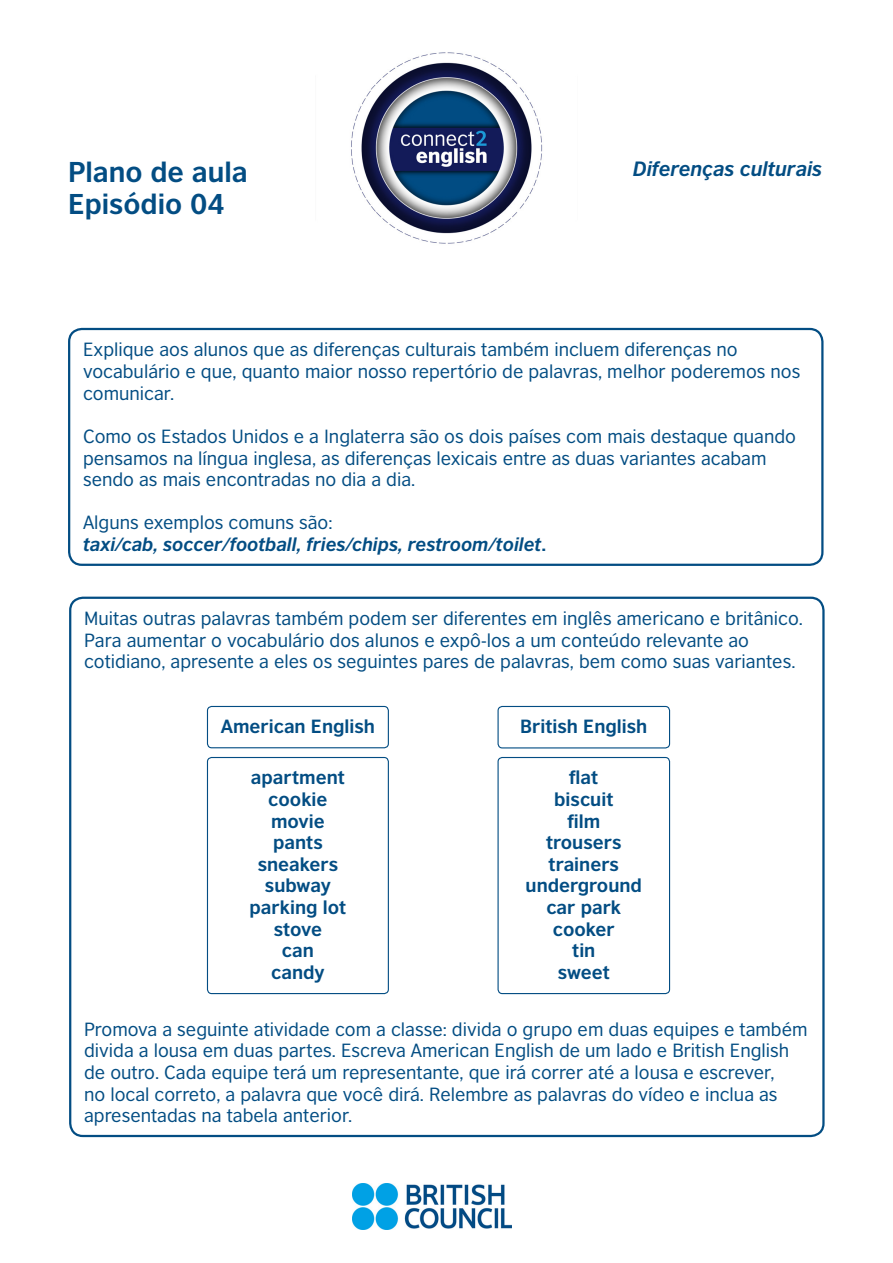
<style>
.page{position:relative;width:893px;height:1263px;background:#fff}
.page>*{position:absolute;margin:0;border:0;box-sizing:border-box;transform-origin:0 0}
.t1{font:700 27px/32.4px "British Council Sans";color:#034d83}
.t2{font:italic 700 19.5px "British Council Sans";color:#034d83}
.t3{font:18px/21.6px "British Council Sans";color:#034d83}
.t4{font:700 18px "British Council Sans";color:#034d83}
.t5{font:italic 700 18px/21.6px "British Council Sans";color:#034d83}
.s1{font-weight:400;font-style:normal}
.s2{font-style:normal}
</style>
<div class="page">
<img style="left:351px;top:52px;width:192px;height:192px">
<img style="left:353px;top:1184px;width:159px;height:46px">
<div style="left:68px;top:328px;width:755px;height:238px;border:2px solid #034d83;border-radius:13px"></div>
<div style="left:207px;top:757px;width:182px;height:237px;border:1px solid #034d83;border-radius:4px"></div>
<div style="left:207px;top:706px;width:182px;height:42px;border:1px solid #034d83;border-radius:4px"></div>
<div style="left:497px;top:706px;width:173px;height:42px;border:1px solid #034d83;border-radius:4px"></div>
<div style="left:497px;top:757px;width:173px;height:237px;border:1px solid #034d83;border-radius:4px"></div>
<h1 class="t1" style="left:68px;top:155px;width:181px">Plano de aula<br>Episódio 04</h1>
<p class="t2" style="left:633px;top:156px;width:191px">Diferenças culturais</p>
<p class="t3" style="left:83px;top:339px;width:719px">Explique aos alunos que as diferenças culturais também incluem diferenças no vocabulário e que, quanto maior nosso repertório de palavras, melhor poderemos nos comunicar.</p>
<p class="t3" style="left:83px;top:425px;width:714px">Como os Estados Unidos e a Inglaterra são os dois países com mais destaque quando pensamos na língua inglesa, as diferenças lexicais entre as duas variantes acabam sendo as mais encontradas no dia a dia.</p>
<p class="t5" style="left:83px;top:511px;width:465px"><span class="s1">Alguns exemplos comuns são:<br></span>taxi/cab, soccer/football, fries/chips, restroom/toilet<span class="s2">.</span></p>
<p class="t3" style="left:84px;top:607px;width:720px">Muitas outras palavras também podem ser diferentes em inglês americano e britânico.<br>Para aumentar o vocabulário dos alunos e expô-los a um conteúdo relevante ao cotidiano, apresente a eles os seguintes pares de palavras, bem como suas variantes.</p>
<p class="t4" style="left:221px;top:715px;width:156px">American English</p>
<p class="t4" style="left:520px;top:715px;width:129px">British English</p>
<p class="t4" style="left:569px;top:766px;width:30px">flat</p>
<p class="t4" style="left:554px;top:788px;width:61px">biscuit</p>
<p class="t4" style="left:567px;top:809px;width:34px">film</p>
<p class="t4" style="left:546px;top:831px;width:77px">trousers</p>
<p class="t4" style="left:549px;top:852px;width:72px">trainers</p>
<p class="t4" style="left:526px;top:874px;width:118px">underground</p>
<p class="t4" style="left:546px;top:896px;width:76px">car park</p>
<p class="t4" style="left:553px;top:917px;width:64px">cooker</p>
<p class="t4" style="left:572px;top:939px;width:25px">tin</p>
<p class="t4" style="left:558px;top:960px;width:54px">sweet</p>
<p class="t4" style="left:251px;top:766px;width:96px">apartment</p>
<p class="t4" style="left:268px;top:788px;width:61px">cookie</p>
<p class="t4" style="left:271px;top:809px;width:55px">movie</p>
<p class="t4" style="left:273px;top:831px;width:51px">pants</p>
<p class="t4" style="left:258px;top:852px;width:82px">sneakers</p>
<p class="t4" style="left:265px;top:874px;width:67px">subway</p>
<p class="t4" style="left:250px;top:896px;width:98px">parking lot</p>
<p class="t4" style="left:274px;top:917px;width:50px">stove</p>
<p class="t4" style="left:282px;top:939px;width:33px">can</p>
<p class="t4" style="left:271px;top:960px;width:55px">candy</p>
<p class="t3" style="left:84px;top:1018px;width:725px">Promova a seguinte atividade com a classe: divida o grupo em duas equipes e também divida a lousa em duas partes. Escreva American English de um lado e British English de outro. Cada equipe terá um representante, que irá correr até a lousa e escrever,<br>no local correto, a palavra que você dirá. Relembre as palavras do vídeo e inclua as apresentadas na tabela anterior.</p>
</div>
